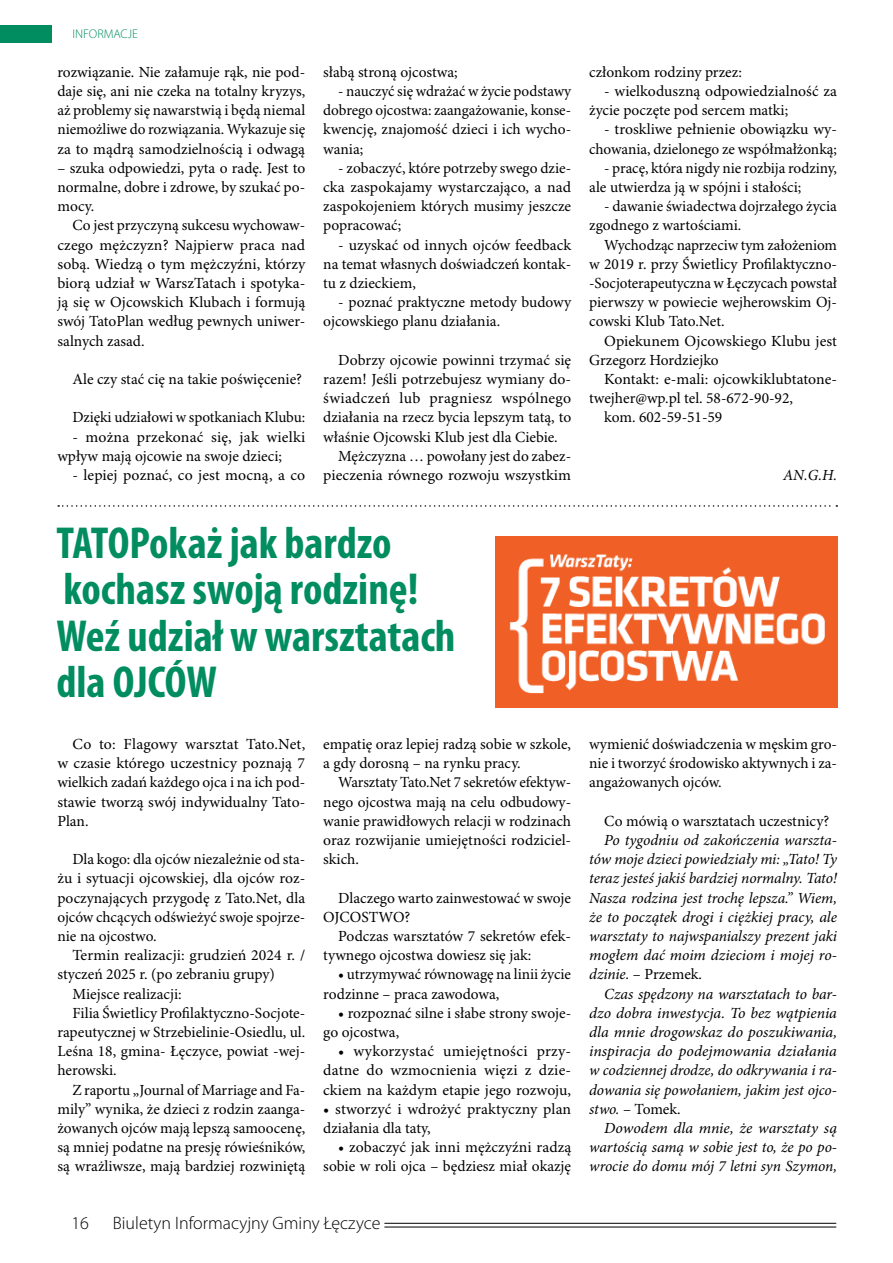
<style>
.page{position:relative;width:893px;height:1263px;background:#fff}
.page>*{position:absolute;margin:0;border:0;box-sizing:border-box;transform-origin:0 0}
.t1{font:700 condensed 45px/46.5px "Myriad Pro";color:#018d5f}
.t2{font:300 18px "Myriad Pro";color:#000}
.t3{font:15.45px/19.2px "Minion Pro";color:#000;text-align:justify}
.t4{font:italic 15.45px/19.2px "Minion Pro";letter-spacing:-.005em;color:#000;text-align:justify}
.t5{font:15.45px "Minion Pro";letter-spacing:.02em;color:#000}
.t6{font:300 12.6px "Myriad Pro";color:#018d5f}
.s1{font-style:normal}
</style>
<div class="page">
<hr style="left:384px;top:1223px;width:452px;height:1px;background:#000">
<hr style="left:384px;top:1227px;width:452px;height:1px;background:#000">
<svg style="left:58px;top:505px;width:779px;height:2px"></svg>
<div style="left:0;top:26px;width:51px;height:17px;background:#018d5f"></div>
<img style="left:496px;top:536px;width:341px;height:171px">
<p class="t6" style="left:72px;top:27px;width:67px">INFORMACJE</p>
<p class="t3" style="left:57px;top:63px;width:249px">rozwiązanie. Nie załamuje rąk, nie pod&shy;daje się, ani nie czeka na totalny kryzys, aż problemy się nawarstwią i będą niemal niemożliwe do rozwiązania. Wykazuje się za to mądrą samodzielnością i odwagą</p>
<p class="t3" style="left:57px;top:159px;width:249px">– szuka odpowiedzi, pyta o radę. Jest to normalne, dobre i zdrowe, by szukać po&shy;mocy.</p>
<p class="t3" style="left:57px;top:216px;width:249px;text-indent:15px">Co jest przyczyną sukcesu wychowaw&shy;czego mężczyzn? Najpierw praca nad sobą. Wiedzą o tym mężczyźni, którzy biorą udział w WarszTatach i spotyka&shy;ją się w Ojcowskich Klubach i formują swój TatoPlan według pewnych uniwer&shy;salnych zasad.</p>
<p class="t3" style="left:72px;top:370px;width:231px">Ale czy stać cię na takie poświęcenie?</p>
<p class="t3" style="left:72px;top:408px;width:234px">Dzięki udziałowi w spotkaniach Klubu:</p>
<p class="t3" style="left:57px;top:428px;width:249px;text-indent:15px">- można przekonać się, jak wielki wpływ mają ojcowie na swoje dzieci;</p>
<p class="t3" style="left:72px;top:466px;width:234px">- lepiej poznać, co jest mocną, a co</p>
<p class="t3" style="left:323px;top:63px;width:136px">słabą stroną ojcostwa;</p>
<p class="t3" style="left:323px;top:82px;width:249px;text-indent:15px">- nauczyć się wdrażać w życie podstawy dobrego ojcostwa: zaangażowanie, konse&shy;kwencję, znajomość dzieci i ich wycho&shy;wania;</p>
<p class="t3" style="left:323px;top:159px;width:249px;text-indent:15px">- zobaczyć, które potrzeby swego dzie&shy;cka zaspokajamy wystarczająco, a nad zaspokojeniem których musimy jeszcze popracować;</p>
<p class="t3" style="left:323px;top:236px;width:249px;text-indent:15px">- uzyskać od innych ojców feedback na temat własnych doświadczeń kontak&shy;tu z dzieckiem,</p>
<p class="t3" style="left:323px;top:293px;width:249px;text-indent:15px">- poznać praktyczne metody budowy ojcowskiego planu działania.</p>
<p class="t3" style="left:338px;top:351px;width:234px">Dobrzy ojcowie powinni trzymać się</p>
<p class="t3" style="left:323px;top:370px;width:249px">razem! Jeśli potrzebujesz wymiany do-</p>
<p class="t5" style="left:323px;top:389px;width:249px">świadczeń lub pragniesz wspólnego</p>
<p class="t3" style="left:323px;top:408px;width:249px">działania na rzecz bycia lepszym tatą, to</p>
<p class="t3" style="left:323px;top:428px;width:236px">właśnie Ojcowski Klub jest dla Ciebie.</p>
<p class="t3" style="left:338px;top:447px;width:234px">Mężczyzna … powołany jest do zabez-</p>
<p class="t3" style="left:323px;top:466px;width:249px">pieczenia równego rozwoju wszystkim</p>
<h1 class="t1" style="left:56px;top:520px;width:401px">TATOPokaż jak bardzo kochasz swoją rodzinę!<br>Weź udział w warsztatach dla OJCÓW</h1>
<p class="t3" style="left:57px;top:735px;width:249px;text-indent:15px">Co to: Flagowy warsztat Tato.Net, w czasie którego uczestnicy poznają 7 wielkich zadań każdego ojca i na ich pod&shy;stawie tworzą swój indywidualny Tato-Plan.</p>
<p class="t3" style="left:57px;top:850px;width:249px;text-indent:15px">Dla kogo: dla ojców niezależnie od sta&shy;żu i sytuacji ojcowskiej, dla ojców roz&shy;poczynających przygodę z Tato.Net, dla ojców chcących odświeżyć swoje spojrze&shy;nie na ojcostwo.</p>
<p class="t3" style="left:72px;top:946px;width:234px">Termin realizacji: grudzień 2024 r. /</p>
<p class="t3" style="left:57px;top:965px;width:219px">styczeń 2025 r. (po zebraniu grupy)</p>
<p class="t3" style="left:72px;top:985px;width:111px">Miejsce realizacji:</p>
<p class="t3" style="left:72px;top:1004px;width:234px">Filia Świetlicy Profilaktyczno-Socjote-</p>
<p class="t3" style="left:57px;top:1023px;width:249px">rapeutycznej w Strzebielinie-Osiedlu, ul.</p>
<p class="t3" style="left:57px;top:1042px;width:249px">Leśna 18, gmina- Łęczyce, powiat -wej-</p>
<p class="t3" style="left:57px;top:1061px;width:61px">herowski.</p>
<p class="t3" style="left:72px;top:1080px;width:234px">Z raportu „Journal of Marriage and Fa-</p>
<p class="t3" style="left:57px;top:1100px;width:249px">mily” wynika, że dzieci z rodzin zaanga-</p>
<p class="t3" style="left:57px;top:1119px;width:249px">żowanych ojców mają lepszą samoocenę,</p>
<p class="t3" style="left:57px;top:1138px;width:249px">są mniej podatne na presję rówieśników,</p>
<p class="t3" style="left:57px;top:1157px;width:249px">są wrażliwsze, mają bardziej rozwiniętą</p>
<p class="t3" style="left:323px;top:735px;width:249px">empatię oraz lepiej radzą sobie w szkole, a gdy dorosną – na rynku pracy.</p>
<p class="t3" style="left:323px;top:773px;width:249px;text-indent:15px">Warsztaty Tato.Net 7 sekretów efektyw&shy;nego ojcostwa mają na celu odbudowy&shy;wanie prawidłowych relacji w rodzinach oraz rozwijanie umiejętności rodziciel&shy;skich.</p>
<p class="t3" style="left:323px;top:888px;width:249px;text-indent:15px">Dlaczego warto zainwestować w swoje<br>OJCOSTWO?</p>
<p class="t3" style="left:323px;top:927px;width:249px;text-indent:15px">Podczas warsztatów 7 sekretów efek&shy;tywnego ojcostwa dowiesz się jak:</p>
<p class="t3" style="left:323px;top:965px;width:249px;text-indent:15px">• utrzymywać równowagę na linii życie rodzinne – praca zawodowa,</p>
<p class="t3" style="left:323px;top:1004px;width:249px;text-indent:15px">• rozpoznać silne i słabe strony swoje&shy;go ojcostwa,</p>
<p class="t3" style="left:323px;top:1042px;width:249px;text-indent:15px">• wykorzystać umiejętności przy&shy;datne do wzmocnienia więzi z dzie&shy;ckiem na każdym etapie jego rozwoju,</p>
<p class="t3" style="left:323px;top:1100px;width:249px">• stworzyć i wdrożyć praktyczny plan działania dla taty,</p>
<p class="t3" style="left:323px;top:1138px;width:249px;text-align:right">• zobaczyć jak inni mężczyźni radzą sobie w roli ojca – będziesz miał okazję</p>
<p class="t2" style="left:71px;top:1213px;width:19px">16</p>
<p class="t2" style="left:113px;top:1213px;width:269px">Biuletyn Informacyjny Gminy Łęczyce</p>
<p class="t3" style="left:589px;top:63px;width:154px">członkom rodziny przez:</p>
<p class="t3" style="left:589px;top:82px;width:249px;text-indent:15px">- wielkoduszną odpowiedzialność za życie poczęte pod sercem matki;</p>
<p class="t3" style="left:589px;top:120px;width:249px;text-align:right">- troskliwe pełnienie obowiązku wy&shy;chowania, dzielonego ze współmałżonką;</p>
<p class="t3" style="left:589px;top:159px;width:249px;text-indent:15px">- pracę, która nigdy nie rozbija rodziny, ale utwierdza ją w spójni i stałości;</p>
<p class="t3" style="left:589px;top:197px;width:249px;text-indent:15px">- dawanie świadectwa dojrzałego życia zgodnego z wartościami.</p>
<p class="t3" style="left:589px;top:236px;width:249px;text-indent:15px">Wychodząc naprzeciw tym założeniom w 2019 r. przy Świetlicy Profilaktyczno--Socjoterapeutyczna w Łęczycach powstał pierwszy w powiecie wejherowskim Oj&shy;cowski Klub Tato.Net.</p>
<p class="t3" style="left:589px;top:332px;width:249px;text-indent:15px">Opiekunem Ojcowskiego Klubu jest<br>Grzegorz Hordziejko</p>
<p class="t3" style="left:604px;top:370px;width:234px">Kontakt: e-mali: ojcowkiklubtatone-</p>
<p class="t3" style="left:589px;top:389px;width:205px">twejher@wp.pl tel. 58-672-90-92,</p>
<p class="t3" style="left:604px;top:409px;width:120px">kom. 602-59-51-59</p>
<p class="t4" style="left:783px;top:466px;width:56px">AN.G.H.</p>
<p class="t3" style="left:589px;top:735px;width:249px">wymienić doświadczenia w męskim gro&shy;nie i tworzyć środowisko aktywnych i za&shy;angażowanych ojców.</p>
<p class="t3" style="left:604px;top:812px;width:227px">Co mówią o warsztatach uczestnicy?</p>
<p class="t4" style="left:589px;top:831px;width:249px;text-indent:15px">Po tygodniu od zakończenia warszta&shy;tów moje dzieci powiedziały mi: „Tato! Ty teraz jesteś jakiś bardziej normalny. Tato!<br>Nasza rodzina jest trochę lepsza.” Wiem, że to początek drogi i ciężkiej pracy, ale warsztaty to najwspanialszy prezent jaki mogłem dać moim dzieciom i mojej ro&shy;dzinie. <span class="s1">– Przemek.</span></p>
<p class="t4" style="left:589px;top:984px;width:249px;text-indent:15px">Czas spędzony na warsztatach to bar&shy;dzo dobra inwestycja. To bez wątpienia dla mnie drogowskaz do poszukiwania, inspiracja do podejmowania działania w codziennej drodze, do odkrywania i ra&shy;dowania się powołaniem, jakim jest ojco&shy;stwo. <span class="s1">– Tomek.</span></p>
<p class="t4" style="left:589px;top:1119px;width:249px;text-indent:15px">Dowodem dla mnie, że warsztaty są wartością samą w sobie jest to, że po po&shy;wrocie do domu mój 7 letni syn Szymon,</p>
</div>
